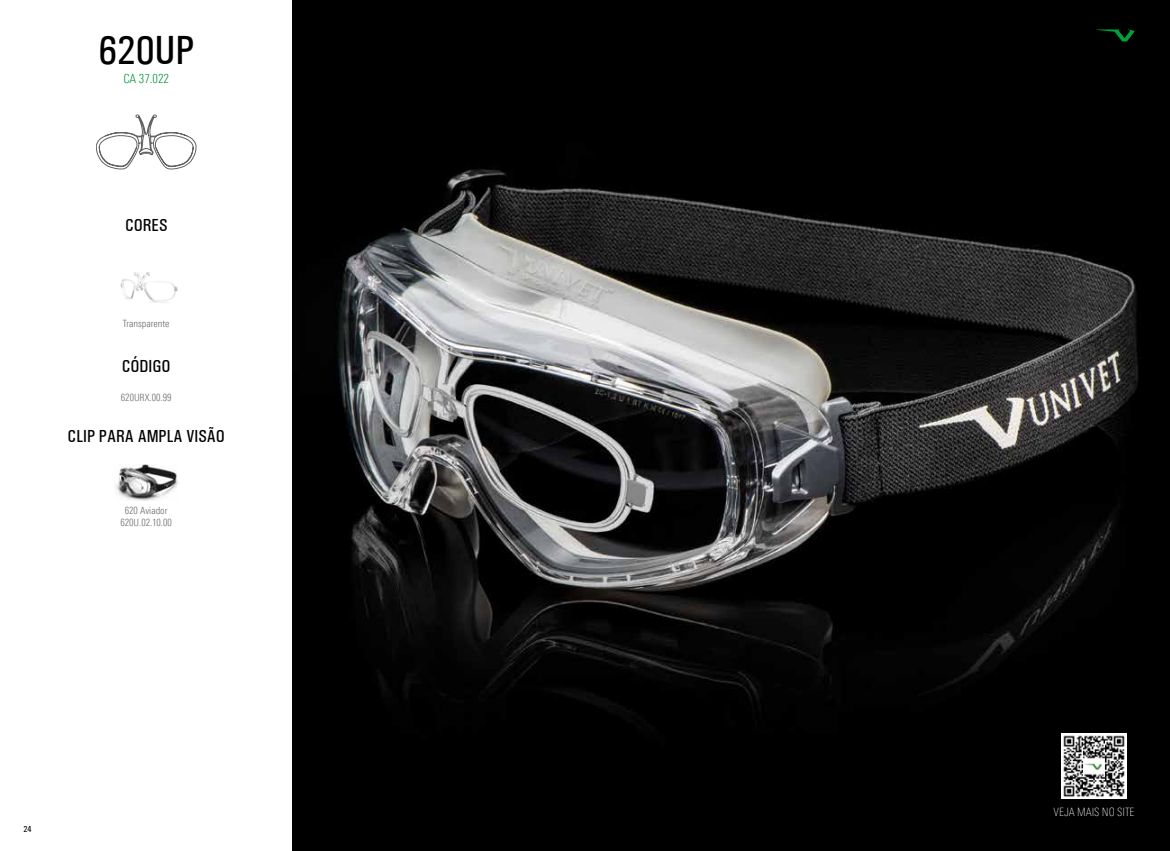
<style>
.page{position:relative;width:1170px;height:851px;background:#fff}
.page>*{position:absolute;margin:0;border:0;box-sizing:border-box;transform-origin:0 0}
.t1{font:500 condensed 40.88px "Univers";color:#000}
.t2{font:500 condensed 17.5px "Univers";color:#000}
.t3{font:300 condensed 12.5px "Univers Next Pro";color:#00943b}
.t4{font:100 condensed 11.5px "Linotype Univers";color:#fff}
.t5{font:300 condensed 10px/12px "Univers Next Pro";color:#646466;text-align:center}
.t6{font:500 condensed 8.75px "Univers";color:#000}
</style>
<div class="page">
<img style="left:292px;top:0;width:877px;height:850px">
<img style="left:116px;top:464px;width:63px;height:36px">
<img style="left:120px;top:272px;width:58px;height:31px">
<img style="left:1061px;top:733px;width:65px;height:65px">
<svg style="left:96px;top:115px;width:100px;height:55px"></svg>
<svg style="left:1096px;top:29px;width:38px;height:12px"></svg>
<h1 class="t1" style="left:98px;top:26px;width:98px">620UP</h1>
<p class="t3" style="left:123px;top:71px;width:47px">CA 37.022</p>
<h2 class="t2" style="left:125px;top:215px;width:44px">CORES</h2>
<p class="t5" style="left:123px;top:317px;width:48px">Transparente</p>
<h2 class="t2" style="left:122px;top:355px;width:50px">CÓDIGO</h2>
<p class="t5" style="left:121px;top:391px;width:52px">620URX.00.99</p>
<h2 class="t2" style="left:68px;top:426px;width:159px">CLIP PARA AMPLA VISÃO</h2>
<p class="t5" style="left:120px;top:504px;width:53px">620 Aviador<br>620U.02.10.00</p>
<p class="t6" style="left:24px;top:823px;width:10px">24</p>
<p class="t4" style="left:1053px;top:804px;width:82px">VEJA MAIS NO SITE</p>
</div>
